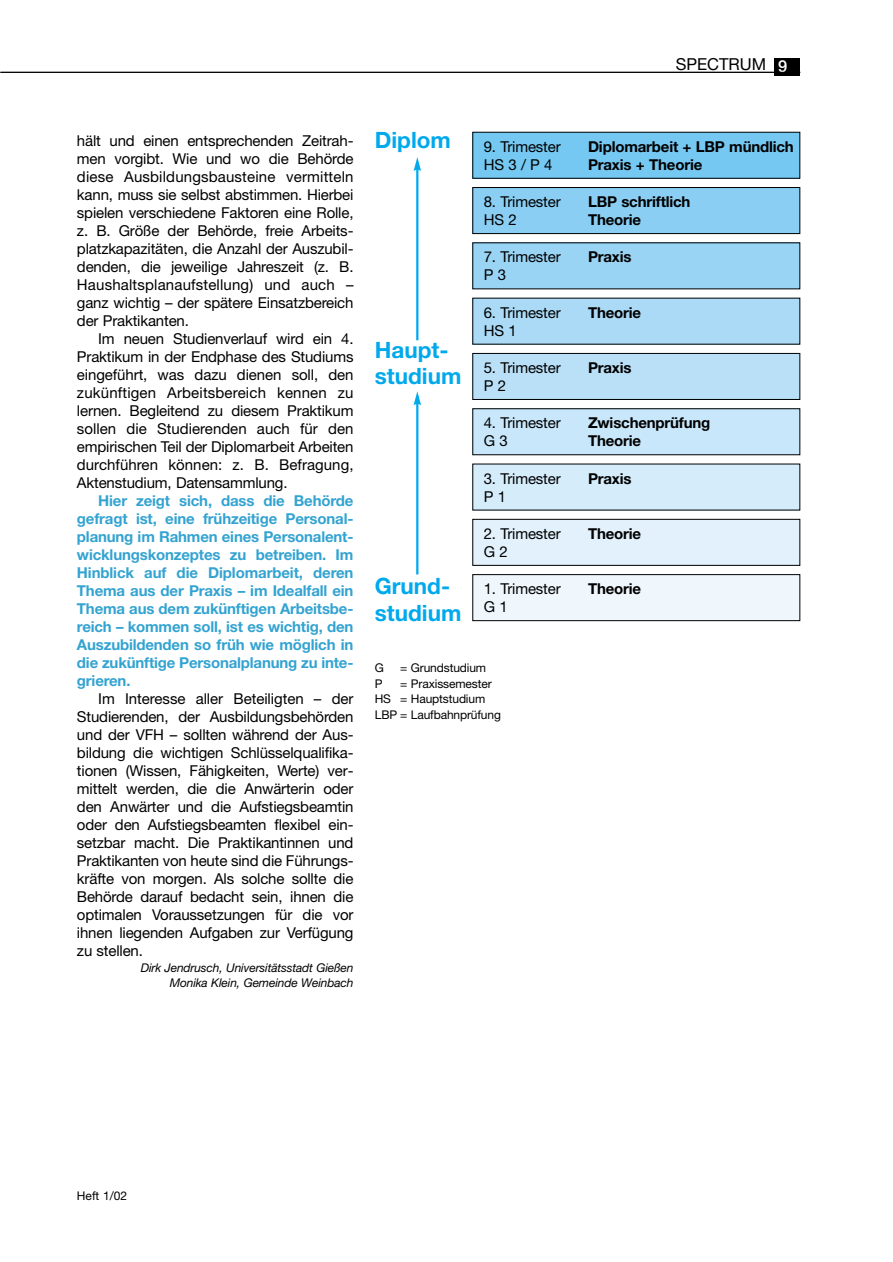
<style>
.page{position:relative;width:893px;height:1262px;background:#fff}
.page>*{position:absolute;margin:0;border:0;box-sizing:border-box;transform-origin:0 0}
.t1{font:700 22.5px/26.2px "Helvetica Neue";color:#00a9ec}
.t2{font:16.5px "Helvetica Neue";color:#000}
.t3{font:15px/18px "Helvetica Neue";letter-spacing:-.01em;color:#000;text-align:justify}
.t4{font:700 15px/18px "Helvetica Neue";letter-spacing:-.01em;color:#33a3d1;text-align:justify}
.t5{font:700 15px "Helvetica Neue";letter-spacing:-.01em;color:#000}
.t6{font:12px/15.6px "Helvetica Neue";letter-spacing:-.01em;color:#000}
.t7{font:italic 12px/15.6px "Helvetica Neue";letter-spacing:-.01em;color:#000;text-align:right}
.s1{font-weight:500;color:#fff}
</style>
<div class="page">
<div style="left:774px;top:58px;width:26px;height:17px;background:#000"></div>
<hr style="left:0;top:72px;width:800px;height:1px;background:#000">
<div style="left:473px;top:132px;width:326px;height:46px;background:#75c8f2"></div>
<div style="left:472px;top:132px;width:328px;height:47px;border:1px solid #000"></div>
<div style="left:473px;top:187px;width:326px;height:46px;background:#8acef3"></div>
<div style="left:472px;top:187px;width:328px;height:47px;border:1px solid #000"></div>
<div style="left:473px;top:243px;width:326px;height:46px;background:#9ad4f4"></div>
<div style="left:473px;top:298px;width:326px;height:46px;background:#aadaf6"></div>
<div style="left:473px;top:353px;width:326px;height:46px;background:#bae0f8"></div>
<div style="left:472px;top:353px;width:328px;height:47px;border:1px solid #000"></div>
<div style="left:473px;top:409px;width:326px;height:46px;background:#c8e7fa"></div>
<div style="left:472px;top:408px;width:328px;height:47px;border:1px solid #000"></div>
<div style="left:473px;top:464px;width:326px;height:46px;background:#d5ecfb"></div>
<div style="left:473px;top:519px;width:326px;height:46px;background:#e2f1fc"></div>
<div style="left:472px;top:519px;width:328px;height:47px;border:1px solid #000"></div>
<div style="left:473px;top:574px;width:326px;height:46px;background:#eff7fd"></div>
<div style="left:472px;top:574px;width:328px;height:47px;border:1px solid #000"></div>
<hr style="left:416px;top:168px;width:2px;height:172px;background:#00a9ec">
<svg style="left:413px;top:157px;width:8px;height:14px"></svg>
<hr style="left:416px;top:402px;width:2px;height:172px;background:#00a9ec">
<svg style="left:413px;top:391px;width:8px;height:14px"></svg>
<p class="t2" style="left:675px;top:58px;width:113px">SPECTRUM <span class="s1">9</span></p>
<p class="t3" style="left:77px;top:133px;width:278px">hält und einen entsprechenden Zeitrah&shy;men vorgibt. Wie und wo die Behörde diese Ausbildungsbausteine vermitteln kann, muss sie selbst abstimmen. Hierbei spielen verschiedene Faktoren eine Rolle, z. B. Größe der Behörde, freie Arbeits&shy;platzkapazitäten, die Anzahl der Auszubil&shy;denden, die jeweilige Jahreszeit (z. B.<br>Haushaltsplanaufstellung) und auch – ganz wichtig – der spätere Einsatzbereich der Praktikanten.</p>
<p class="t3" style="left:77px;top:331px;width:278px;text-indent:21px">Im neuen Studienverlauf wird ein 4.<br>Praktikum in der Endphase des Studiums eingeführt, was dazu dienen soll, den zukünftigen Arbeitsbereich kennen zu lernen. Begleitend zu diesem Praktikum sollen die Studierenden auch für den empirischen Teil der Diplomarbeit Arbeiten durchführen können: z. B. Befragung, Aktenstudium, Datensammlung.</p>
<p class="t4" style="left:77px;top:493px;width:278px;text-indent:21px">Hier zeigt sich, dass die Behörde gefragt ist, eine frühzeitige Personal&shy;planung im Rahmen eines Personalent&shy;wicklungskonzeptes zu betreiben. Im Hinblick auf die Diplomarbeit, deren Thema aus der Praxis – im Idealfall ein Thema aus dem zukünftigen Arbeitsbe&shy;reich – kommen soll, ist es wichtig, den Auszubildenden so früh wie möglich in die zukünftige Personalplanung zu inte&shy;grieren.</p>
<p class="t3" style="left:77px;top:691px;width:278px;text-indent:21px">Im Interesse aller Beteiligten – der Studierenden, der Ausbildungsbehörden und der VFH – sollten während der Aus&shy;bildung die wichtigen Schlüsselqualifika&shy;tionen (Wissen, Fähigkeiten, Werte) ver&shy;mittelt werden, die die Anwärterin oder den Anwärter und die Aufstiegsbeamtin oder den Aufstiegsbeamten flexibel ein&shy;setzbar macht. Die Praktikantinnen und Praktikanten von heute sind die Führungs&shy;kräfte von morgen. Als solche sollte die Behörde darauf bedacht sein, ihnen die optimalen Voraussetzungen für die vor ihnen liegenden Aufgaben zur Verfügung zu stellen.</p>
<p class="t7" style="left:141px;top:960px;width:214px">Dirk Jendrusch, Universitätsstadt Gießen<br>Monika Klein, Gemeinde Weinbach</p>
<h1 class="t1" style="left:375px;top:129px;width:78px">Diplom</h1>
<h1 class="t1" style="left:375px;top:339px;width:88px">Haupt&shy;studium</h1>
<h1 class="t1" style="left:375px;top:575px;width:88px">Grund&shy;studium</h1>
<p class="t3" style="left:484px;top:139px;width:78px">9. Trimester</p>
<p class="t5" style="left:588px;top:141px;width:207px">Diplomarbeit + LBP mündlich</p>
<p class="t3" style="left:484px;top:157px;width:70px">HS 3 / P 4</p>
<p class="t5" style="left:588px;top:159px;width:116px">Praxis + Theorie</p>
<p class="t3" style="left:484px;top:194px;width:78px">8. Trimester</p>
<p class="t5" style="left:588px;top:196px;width:104px">LBP schriftlich</p>
<p class="t3" style="left:484px;top:212px;width:34px">HS 2</p>
<p class="t5" style="left:588px;top:214px;width:55px">Theorie</p>
<p class="t3" style="left:484px;top:249px;width:78px">7. Trimester</p>
<p class="t5" style="left:588px;top:252px;width:45px">Praxis</p>
<p class="t3" style="left:484px;top:267px;width:24px">P 3</p>
<p class="t3" style="left:484px;top:305px;width:78px">6. Trimester</p>
<p class="t5" style="left:588px;top:307px;width:55px">Theorie</p>
<p class="t3" style="left:484px;top:323px;width:34px">HS 1</p>
<p class="t3" style="left:484px;top:360px;width:78px">5. Trimester</p>
<p class="t5" style="left:588px;top:362px;width:45px">Praxis</p>
<p class="t3" style="left:484px;top:378px;width:24px">P 2</p>
<p class="t3" style="left:484px;top:415px;width:78px">4. Trimester</p>
<p class="t5" style="left:588px;top:417px;width:124px">Zwischenprüfung</p>
<p class="t3" style="left:484px;top:433px;width:25px">G 3</p>
<p class="t5" style="left:588px;top:435px;width:55px">Theorie</p>
<p class="t3" style="left:484px;top:470px;width:78px">3. Trimester</p>
<p class="t5" style="left:588px;top:473px;width:45px">Praxis</p>
<p class="t3" style="left:484px;top:488px;width:24px">P 1</p>
<p class="t3" style="left:484px;top:526px;width:78px">2. Trimester</p>
<p class="t5" style="left:588px;top:528px;width:55px">Theorie</p>
<p class="t3" style="left:484px;top:544px;width:25px">G 2</p>
<p class="t3" style="left:484px;top:581px;width:78px">1. Trimester</p>
<p class="t5" style="left:588px;top:583px;width:55px">Theorie</p>
<p class="t3" style="left:484px;top:599px;width:25px">G 1</p>
<p class="t6" style="left:375px;top:661px;width:11px">G</p>
<p class="t6" style="left:400px;top:661px;width:87px">= Grundstudium</p>
<p class="t6" style="left:375px;top:676px;width:9px">P</p>
<p class="t6" style="left:375px;top:676px;width:128px;text-indent:26px">= Praxissemester<br>HS = Hauptstudium<br>LBP = Laufbahnprüfung</p>
<p class="t6" style="left:77px;top:1188px;width:52px">Heft 1/02</p>
</div>
